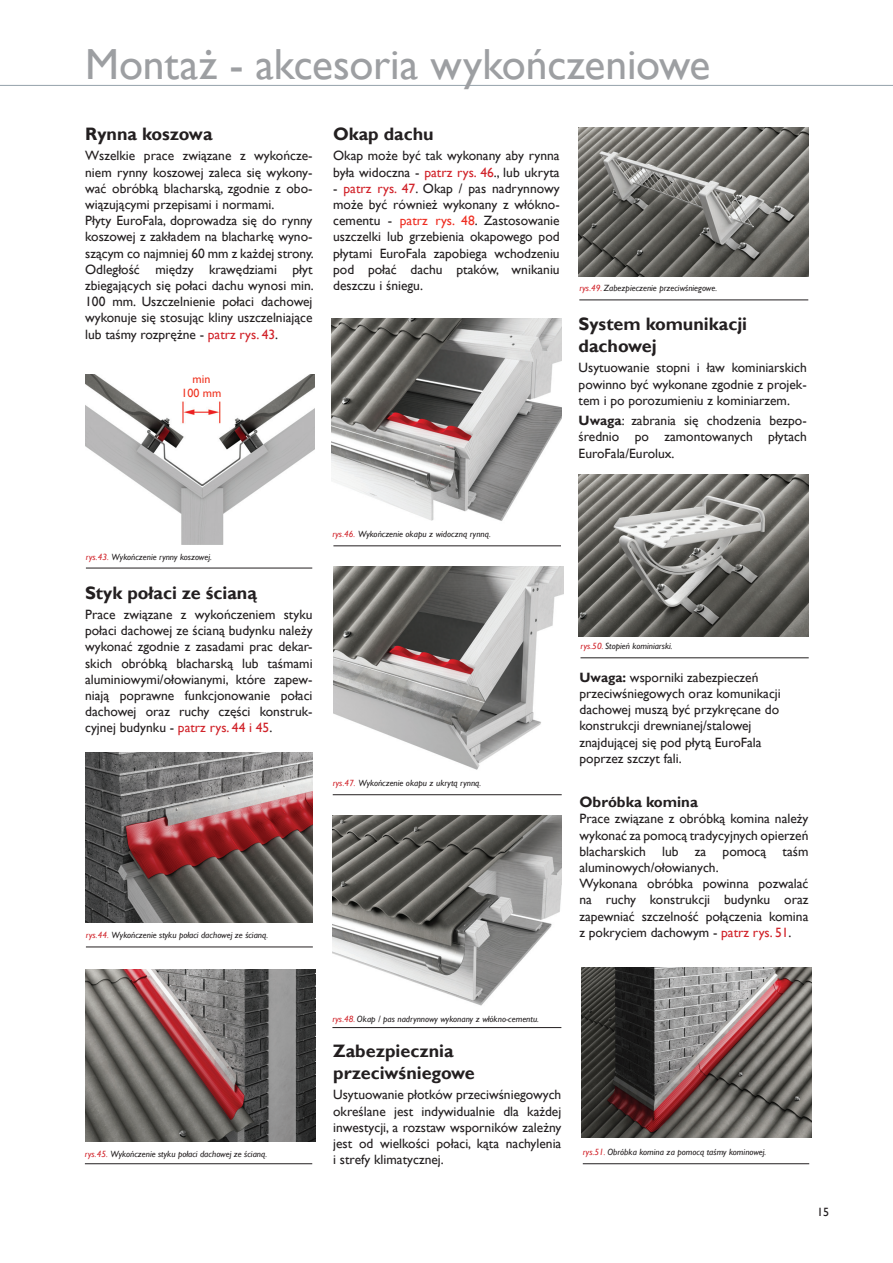
<style>
.page{position:relative;width:893px;height:1263px;background:#fff}
.page>*{position:absolute;margin:0;border:0;box-sizing:border-box;transform-origin:0 0}
.t1{font:43.5px "Gill Sans";letter-spacing:-.005em;color:#9d9fa2}
.t2{font:700 18px/21.6px "Gill Sans";color:#231f20}
.t3{font:700 15px "Gill Sans";color:#231f20}
.t4{font:13.5px/16.2px "Gill Sans";color:#231f20;text-align:justify}
.t5{font:12px/13.5px "Gill Sans";color:#ef3522;text-align:center}
.t6{font:12px "Gill Sans";color:#231f20}
.t7{font:italic 9px "Gill Sans";color:#231f20}
.s1{color:#d1232a}
.s2{color:#ee2e22}
.s3{font-weight:700}
</style>
<div class="page">
<hr style="left:86px;top:568px;width:226px;height:1px;background:#231f20">
<hr style="left:333px;top:545px;width:228px;height:1px;background:#231f20">
<hr style="left:333px;top:794px;width:229px;height:1px;background:#231f20">
<hr style="left:86px;top:946px;width:227px;height:1px;background:#231f20">
<hr style="left:579px;top:299px;width:229px;height:1px;background:#231f20">
<hr style="left:580px;top:657px;width:229px;height:1px;background:#231f20">
<hr style="left:0;top:85px;width:893px;height:1px;background:#94a2aa">
<img style="left:85px;top:374px;width:230px;height:170px">
<img style="left:85px;top:752px;width:228px;height:170px">
<hr style="left:85px;top:1163px;width:227px;height:1px;background:#231f20">
<img style="left:86px;top:969px;width:230px;height:172px">
<img style="left:332px;top:318px;width:229px;height:203px">
<img style="left:333px;top:567px;width:230px;height:203px">
<hr style="left:583px;top:1163px;width:226px;height:1px;background:#231f20">
<img style="left:582px;top:967px;width:229px;height:170px">
<img style="left:579px;top:128px;width:229px;height:149px">
<img style="left:579px;top:475px;width:229px;height:161px">
<img style="left:332px;top:815px;width:230px;height:191px">
<hr style="left:332px;top:1027px;width:229px;height:1px;background:#231f20">
<h1 class="t1" style="left:85px;top:39px;width:627px">Montaż - akcesoria wykończeniowe</h1>
<h2 class="t2" style="left:85px;top:124px;width:129px">Rynna koszowa</h2>
<p class="t4" style="left:85px;top:148px;width:230px;text-align:left">Wszelkie prace związane z wykończe&shy;niem rynny koszowej zaleca się wykony&shy;wać obróbką blacharską, zgodnie z obo&shy;wiązującymi przepisami i normami.<br>Płyty EuroFala, doprowadza się do rynny koszowej z zakładem na blacharkę wyno&shy;szącym co najmniej 60 mm z każdej strony.<br>Odległość między krawędziami płyt zbiegających się połaci dachu wynosi min.<br>100 mm. Uszczelnienie połaci dachowej wykonuje się stosując kliny uszczelniające lub taśmy rozprężne - <span class="s1">patrz rys. 43</span>.</p>
<p class="t5" style="left:182px;top:373px;width:41px">min<br>100 mm</p>
<h2 class="t2" style="left:333px;top:124px;width:102px">Okap dachu</h2>
<p class="t4" style="left:333px;top:148px;width:228px">Okap może być tak wykonany aby rynna była widoczna - <span class="s1">patrz rys. 46</span>., lub ukryta</p>
<p class="t4" style="left:333px;top:180px;width:228px">- <span class="s1">patrz rys. 47</span>. Okap / pas nadrynnowy może być również wykonany z włókno&shy;cementu - <span class="s2">patrz rys. 48</span>. Zastosowanie uszczelki lub grzebienia okapowego pod płytami EuroFala zapobiega wchodzeniu pod połać dachu ptaków, wnikaniu deszczu i śniegu.</p>
<p class="t7" style="left:579px;top:283px;width:140px"><span class="s1">rys.49.</span> Zabezpieczenie przeciwśniegowe.</p>
<h2 class="t2" style="left:579px;top:314px;width:170px">System komunikacji dachowej</h2>
<p class="t4" style="left:579px;top:360px;width:230px">Usytuowanie stopni i ław kominiarskich powinno być wykonane zgodnie z projek&shy;tem i po porozumieniu z kominiarzem.</p>
<p class="t4" style="left:579px;top:413px;width:230px"><span class="s3">Uwaga</span>: zabrania się chodzenia bezpo&shy;średnio po zamontowanych płytach EuroFala/Eurolux.</p>
<p class="t7" style="left:86px;top:551px;width:127px"><span class="s1">rys.43.</span> Wykończenie rynny koszowej.</p>
<h2 class="t2" style="left:85px;top:582px;width:173px">Styk połaci ze ścianą</h2>
<p class="t4" style="left:85px;top:607px;width:229px">Prace związane z wykończeniem styku połaci dachowej ze ścianą budynku należy wykonać zgodnie z zasadami prac dekar&shy;skich obróbką blacharską lub taśmami aluminiowymi/ołowianymi, które zapew&shy;niają poprawne funkcjonowanie połaci dachowej oraz ruchy części konstruk&shy;cyjnej budynku - <span class="s1">patrz rys. 44 i 45</span>.</p>
<p class="t7" style="left:332px;top:529px;width:160px"><span class="s1">rys.46.</span> Wykończenie okapu z widoczną rynną.</p>
<p class="t7" style="left:333px;top:778px;width:150px"><span class="s1">rys.47.</span> Wykończenie okapu z ukrytą rynną.</p>
<p class="t7" style="left:86px;top:930px;width:184px"><span class="s1">rys.44.</span> Wykończenie styku połaci dachowej ze ścianą.</p>
<p class="t7" style="left:580px;top:641px;width:94px"><span class="s1">rys.50.</span> Stopień kominiarski.</p>
<p class="t4" style="left:579px;top:669px;width:203px;text-align:left"><span class="s3">Uwaga:</span> wsporniki zabezpieczeń przeciwśniegowych oraz komunikacji dachowej muszą być przykręcane do konstrukcji drewnianej/stalowej znajdującej się pod płytą EuroFala poprzez szczyt fali.</p>
<p class="t3" style="left:579px;top:793px;width:120px">Obróbka komina</p>
<p class="t4" style="left:579px;top:811px;width:230px;text-align:left">Prace związane z obróbką komina należy wykonać za pomocą tradycyjnych opierzeń blacharskich lub za pomocą taśm aluminowych/ołowianych.<br>Wykonana obróbka powinna pozwalać na ruchy konstrukcji budynku oraz zapewniać szczelność połączenia komina z pokryciem dachowym - <span class="s1">patrz rys. 51</span>.</p>
<p class="t7" style="left:332px;top:1013px;width:208px"><span class="s1">rys.48.</span> Okap / pas nadrynnowy wykonany z włókno-cementu.</p>
<h2 class="t2" style="left:333px;top:1041px;width:143px">Zabezpiecznia przeciwśniegowe</h2>
<p class="t4" style="left:333px;top:1087px;width:230px">Usytuowanie płotków przeciwśniegowych określane jest indywidualnie dla każdej inwestycji, a rozstaw wsporników zależny jest od wielkości połaci, kąta nachylenia i strefy klimatycznej.</p>
<p class="t7" style="left:85px;top:1148px;width:184px"><span class="s1">rys.45.</span> Wykończenie styku połaci dachowej ze ścianą.</p>
<p class="t7" style="left:583px;top:1147px;width:185px"><span class="s1">rys.51.</span> Obróbka komina za pomocą taśmy kominowej.</p>
<p class="t6" style="left:817px;top:1205px;width:13px">15</p>
</div>
